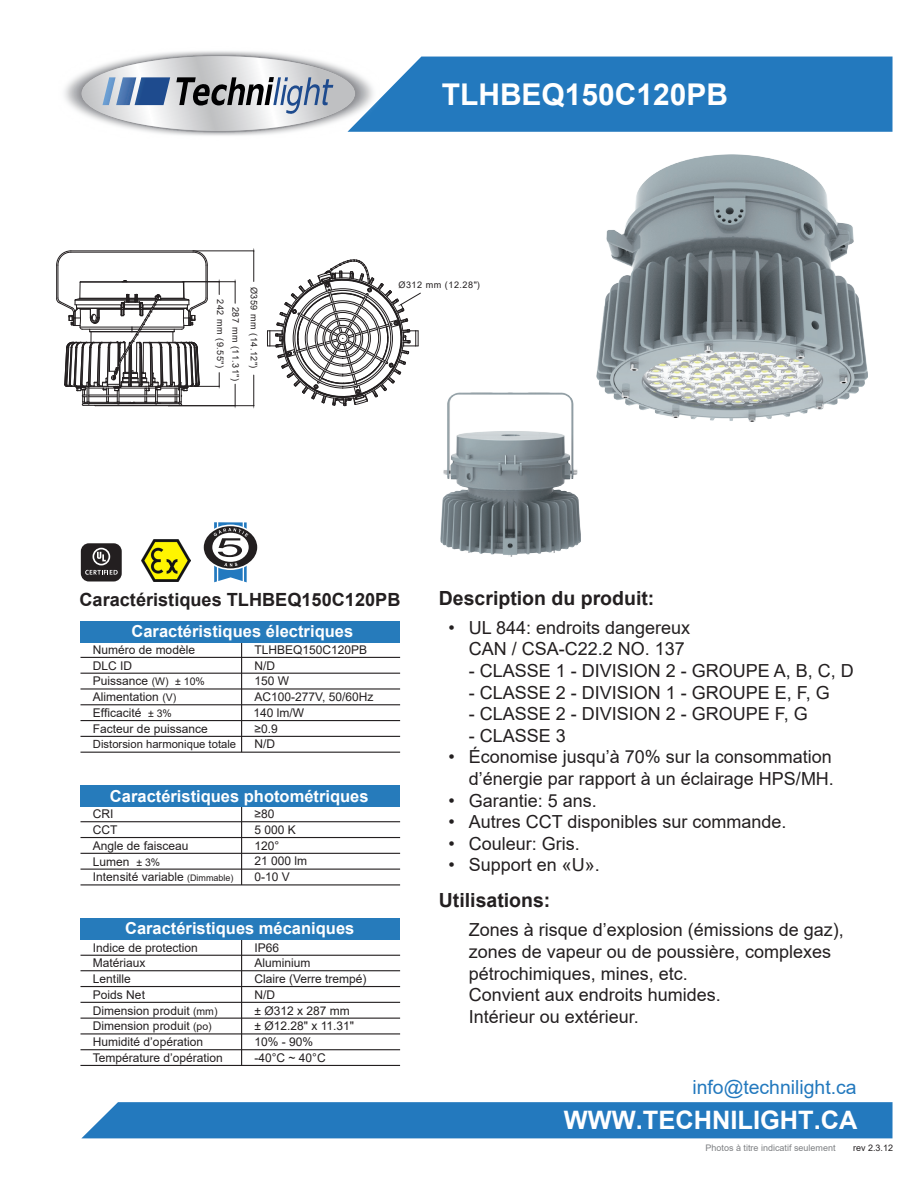
<style>
.page{position:relative;width:918px;height:1188px;background:#fff}
.page>*{position:absolute;margin:0;border:0;box-sizing:border-box;transform-origin:0 0}
.t1{font:700 30px "Arial";color:#fff}
.t2{font:700 25.35px "Arial";color:#fff}
.t3{font:700 19.5px "Arial";color:#231f20}
.t4{font:19.35px "Arial";color:#2379be}
.t5{font:700 18.15px "Arial";color:#231f20}
.t6{font:18px/21.6px "Arial";color:#231f20;text-align:right}
.t7{font:700 16.5px "Arial";color:#fff}
.t8{font:12px/15.6px "Arial";color:#231f20}
.t9{font:11.25px "Arial";color:#231f20}
.t10{font:9.15px/15.3px "Arial";letter-spacing:.055em;color:#231f20}
.t11{font:9px "Arial";color:#7e8083}
.t12{font:9px "Arial";color:#231f20}
.s1{font-size:10.5px}
.s2{font-size:9px}
</style>
<div class="page">
<div style="left:82px;top:1102px;width:811px;height:36px;background:#2379be"></div>
<div style="left:381px;top:57px;width:512px;height:75px;background:#2379be"></div>
<hr style="left:241px;top:937px;width:1px;height:128px;background:#231f20">
<hr style="left:81px;top:970px;width:319px;height:1px;background:#231f20">
<hr style="left:81px;top:955px;width:319px;height:1px;background:#231f20">
<hr style="left:81px;top:986px;width:319px;height:1px;background:#231f20">
<hr style="left:81px;top:1002px;width:319px;height:1px;background:#231f20">
<hr style="left:81px;top:1018px;width:319px;height:1px;background:#231f20">
<hr style="left:81px;top:1033px;width:319px;height:1px;background:#231f20">
<hr style="left:81px;top:1049px;width:319px;height:1px;background:#231f20">
<hr style="left:80px;top:1065px;width:320px;height:1px;background:#231f20">
<hr style="left:241px;top:805px;width:1px;height:80px;background:#231f20">
<hr style="left:81px;top:821px;width:319px;height:1px;background:#231f20">
<hr style="left:81px;top:837px;width:319px;height:1px;background:#231f20">
<hr style="left:81px;top:853px;width:319px;height:1px;background:#231f20">
<hr style="left:81px;top:869px;width:319px;height:1px;background:#231f20">
<div style="left:81px;top:785px;width:319px;height:22px;background:#267bbb"></div>
<hr style="left:241px;top:641px;width:1px;height:111px;background:#231f20">
<hr style="left:81px;top:688px;width:319px;height:2px;background:#231f20">
<hr style="left:81px;top:704px;width:319px;height:1px;background:#231f20">
<hr style="left:81px;top:720px;width:319px;height:1px;background:#231f20">
<hr style="left:81px;top:736px;width:319px;height:1px;background:#231f20">
<div style="left:81px;top:621px;width:319px;height:21px;background:#267bbb"></div>
<div style="left:81px;top:919px;width:319px;height:21px;background:#267bbb"></div>
<hr style="left:81px;top:752px;width:319px;height:1px;background:#231f20">
<hr style="left:81px;top:884px;width:319px;height:1px;background:#231f20">
<img style="left:64px;top:51px;width:317px;height:85px">
<svg style="left:82px;top:56px;width:273px;height:75px"></svg>
<svg style="left:102px;top:77px;width:68px;height:28px;background:#6787b4"></svg>
<svg style="left:176px;top:77px;width:157px;height:40px;background:#9fa3ab"></svg>
<hr style="left:81px;top:657px;width:319px;height:1px;background:#231f20">
<hr style="left:81px;top:673px;width:319px;height:1px;background:#231f20">
<img style="left:141px;top:540px;width:49px;height:42px">
<div style="left:81px;top:543px;width:41px;height:38px;background:#231f20;border-radius:8px"></div>
<svg style="left:85px;top:548px;width:33px;height:27px"></svg>
<svg style="left:203px;top:522px;width:55px;height:60px"></svg>
<hr style="left:207px;top:265px;width:1px;height:34px;background:#231f20">
<hr style="left:71px;top:252px;width:122px;height:1px;background:#231f20">
<hr style="left:56px;top:265px;width:1px;height:34px;background:#231f20">
<hr style="left:71px;top:251px;width:122px;height:1px;background:#231f20">
<hr style="left:58px;top:265px;width:1px;height:33px;background:#231f20">
<hr style="left:206px;top:265px;width:1px;height:33px;background:#231f20">
<svg style="left:56px;top:251px;width:15px;height:14px"></svg>
<svg style="left:193px;top:252px;width:15px;height:13px"></svg>
<hr style="left:193px;top:251px;width:61px;height:1px;background:#231f20">
<hr style="left:169px;top:405px;width:85px;height:1px;background:#231f20">
<hr style="left:254px;top:251px;width:1px;height:30px;background:#231f20">
<hr style="left:254px;top:375px;width:1px;height:31px;background:#231f20">
<hr style="left:183px;top:281px;width:52px;height:1px;background:#231f20">
<svg style="left:235px;top:282px;width:1px;height:21px"></svg>
<svg style="left:235px;top:384px;width:1px;height:23px"></svg>
<svg style="left:56px;top:280px;width:164px;height:126px"></svg>
<svg style="left:267px;top:260px;width:154px;height:146px"></svg>
<img style="left:597px;top:155px;width:270px;height:267px">
<img style="left:440px;top:393px;width:141px;height:164px">
<p class="t10" style="left:243px;top:299px;width:83px;text-indent:8px;rotate:90deg">287 mm (11.31")<br>242 mm (9.55")</p>
<p class="t10" style="left:262px;top:287px;width:83px;rotate:90deg">Ø359 mm (14.12")</p>
<h1 class="t1" style="left:442px;top:74px;width:288px">TLHBEQ150C120PB</h1>
<p class="t10" style="left:399px;top:277px;width:83px">Ø312 mm (12.28")</p>
<p class="t5" style="left:79px;top:586px;width:323px">Caractéristiques TLHBEQ150C120PB</p>
<p class="t8" style="left:93px;top:642px;width:104px">Numéro de modèle</p>
<p class="t8" style="left:93px;top:673px;width:116px">Puissance <span class="s1">(W) ± 10%<br></span>Alimentation <span class="s1">(V)<br></span>Efficacité <span class="s1">± 3%<br></span>Facteur de puissance</p>
<p class="t7" style="left:131px;top:619px;width:223px">Caractéristiques électriques</p>
<p class="t8" style="left:254px;top:642px;width:114px">TLHBEQ150C120PB</p>
<p class="t8" style="left:254px;top:689px;width:120px">AC100-277V, 50/60Hz</p>
<p class="t8" style="left:254px;top:721px;width:25px">≥0.9</p>
<p class="t8" style="left:93px;top:657px;width:41px">DLC ID</p>
<p class="t8" style="left:255px;top:657px;width:22px">N/D</p>
<p class="t8" style="left:254px;top:705px;width:52px">140 lm/W</p>
<p class="t8" style="left:255px;top:673px;width:36px">150 W</p>
<p class="t9" style="left:93px;top:736px;width:145px">Distorsion harmonique totale</p>
<p class="t8" style="left:254px;top:736px;width:22px">N/D</p>
<p class="t7" style="left:110px;top:784px;width:260px">Caractéristiques photométriques</p>
<p class="t8" style="left:93px;top:806px;width:97px">CRI<br>CCT<br>Angle de faisceau<br>Lumen <span class="s1">± 3%</span></p>
<p class="t8" style="left:254px;top:806px;width:54px">≥80<br>5 000 K<br>120°<br>21 000 lm</p>
<p class="t8" style="left:93px;top:869px;width:142px">Intensité variable <span class="s2">(Dimmable)</span></p>
<p class="t8" style="left:254px;top:869px;width:37px">0-10 V</p>
<p class="t7" style="left:125px;top:917px;width:231px">Caractéristiques mécaniques</p>
<p class="t8" style="left:93px;top:940px;width:126px">Indice de protection<br>Matériaux<br>Lentille<br>Poids Net<br>Dimension produit <span class="s1">(mm)</span></p>
<p class="t8" style="left:254px;top:940px;width:114px">IP66<br>Aluminium<br>Claire (Verre trempé)<br>N/D<br>± Ø312 x 287 mm</p>
<p class="t8" style="left:93px;top:1018px;width:120px">Dimension produit <span class="s1">(po)</span></p>
<p class="t8" style="left:254px;top:1018px;width:101px">± Ø12.28" x 11.31"</p>
<p class="t8" style="left:93px;top:1034px;width:132px">Humidité d’opération<br>Température d’opération</p>
<p class="t8" style="left:254px;top:1033px;width:73px;line-height:16.2px">10% - 90% -40°C ~ 40°C</p>
<p class="t3" style="left:439px;top:584px;width:217px">Description du produit:</p>
<p class="t6" style="left:449px;top:616px;width:243px">• UL 844: endroits dangereux<br>CAN / CSA-C22.2 NO. 137</p>
<p class="t6" style="left:469px;top:660px;width:387px">- CLASSE 1 - DIVISION 2 - GROUPE A, B, C, D</p>
<p class="t6" style="left:469px;top:681px;width:363px">- CLASSE 2 - DIVISION 1 - GROUPE E, F, G</p>
<p class="t6" style="left:469px;top:703px;width:341px">- CLASSE 2 - DIVISION 2 - GROUPE F, G</p>
<p class="t6" style="left:469px;top:724px;width:99px">- CLASSE 3</p>
<p class="t6" style="left:449px;top:746px;width:387px">• Économise jusqu’à 70% sur la consommation d’énergie par rapport à un éclairage HPS/MH.</p>
<p class="t6" style="left:449px;top:789px;width:150px">• Garantie: 5 ans.</p>
<p class="t6" style="left:449px;top:811px;width:340px">• Autres CCT disponibles sur commande.</p>
<p class="t6" style="left:449px;top:832px;width:133px">• Couleur: Gris.</p>
<p class="t6" style="left:449px;top:854px;width:153px">• Support en «U».</p>
<p class="t3" style="left:439px;top:887px;width:113px">Utilisations:</p>
<p class="t6" style="left:469px;top:919px;width:377px;text-align:left">Zones à risque d’explosion (émissions de gaz), zones de vapeur ou de poussière, complexes pétrochimiques, mines, etc.<br>Convient aux endroits humides.<br>Intérieur ou extérieur.</p>
<p class="t4" style="left:692px;top:1074px;width:166px">info@technilight.ca</p>
<h2 class="t2" style="left:564px;top:1102px;width:295px">WWW.TECHNILIGHT.CA</h2>
<p class="t11" style="left:705px;top:1142px;width:132px">Photos à titre indicatif seulement</p>
<p class="t12" style="left:853px;top:1142px;width:42px">rev 2.3.12</p>
</div>
